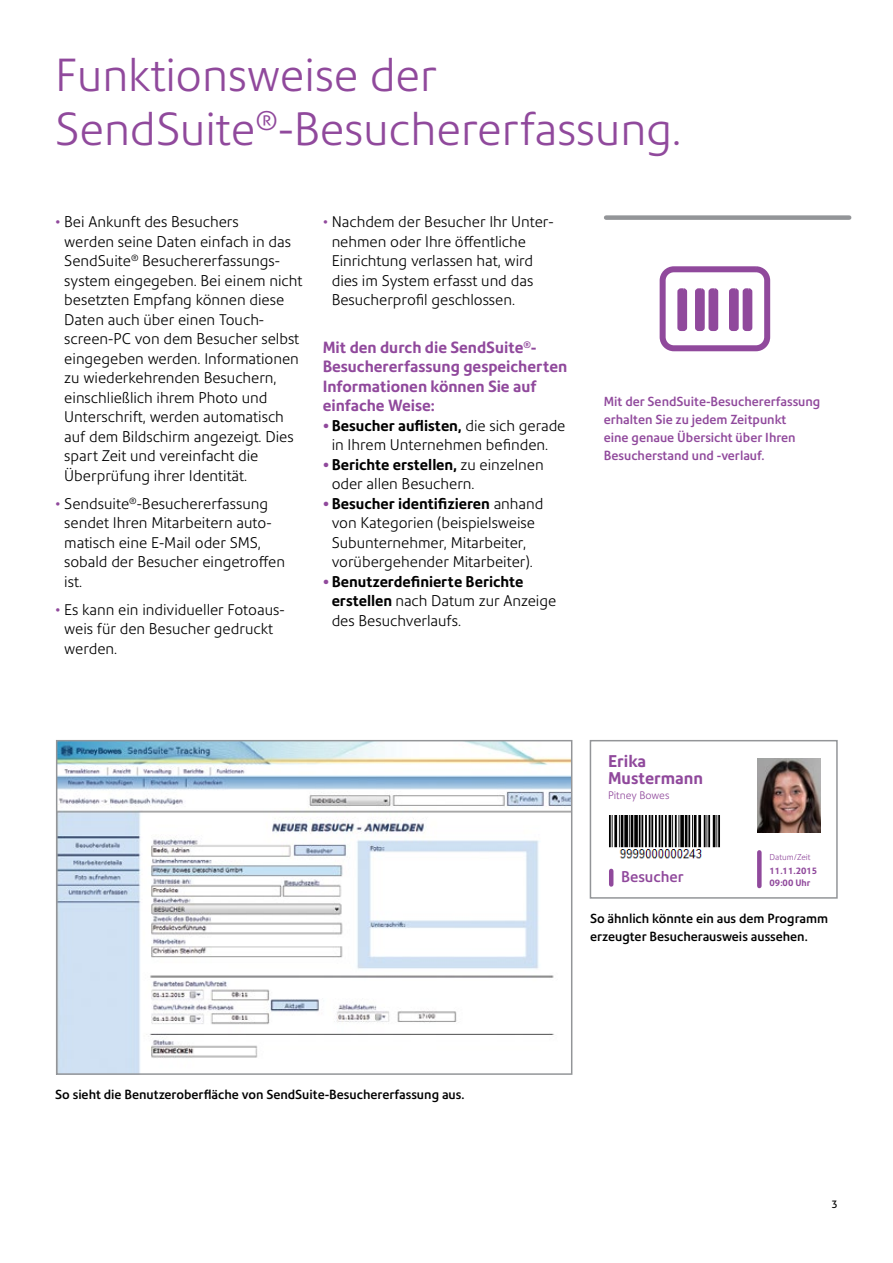
<style>
.page{position:relative;width:893px;height:1263px;background:#fff}
.page>*{position:absolute;margin:0;border:0;box-sizing:border-box;transform-origin:0 0}
.t1{font:300 45px/54px "Precision Sans";color:#90499c}
.t2{font:700 16.5px/16.5px "Precision Sans";color:#90499c}
.t3{font:700 15.75px/19.5px "Precision Sans";color:#90499c}
.t4{font:300 15px/19.5px "Precision Sans";color:#000}
.t5{font:500 15px "Precision Sans";color:#90499c}
.t6{font:500 12.75px/18px "Precision Sans";color:#000}
.t7{font:500 12.75px/18px "Precision Sans";color:#90499c}
.t8{font:300 10.5px "Precision Sans";color:#90499c}
.t9{font:10.5px "Precision Sans";color:#000}
.t10{font:700 9px/12px "Precision Sans";color:#90499c}
.t11{font:300 8.25px "Precision Sans";color:#90499c}
.s1{color:#90499c}
.s2{font-weight:700;color:#90499c}
.s3{font-weight:700}
</style>
<div class="page">
<div style="left:677px;top:288px;width:10px;height:43px;background:#90499c;border:5px solid #90499c"></div>
<svg style="left:695px;top:288px;width:10px;height:43px"></svg>
<div style="left:708px;top:288px;width:10px;height:43px;background:#90499c;border:5px solid #90499c"></div>
<svg style="left:729px;top:288px;width:10px;height:43px"></svg>
<div style="left:743px;top:288px;width:9px;height:43px;background:#90499c;border:5px solid #90499c"></div>
<div style="left:660px;top:266px;width:110px;height:85px;border:6px solid #90499c;border-radius:11px"></div>
<div style="left:590px;top:740px;width:248px;height:159px;border:2px solid #939598"></div>
<div style="left:606px;top:215px;width:243px;height:5px;background:#939598"></div>
<img style="left:609px;top:815px;width:111px;height:44px">
<img style="left:59px;top:743px;width:510px;height:329px">
<div style="left:56px;top:740px;width:516px;height:335px;border:2px solid #939598"></div>
<div style="left:757px;top:852px;width:5px;height:34px;background:#90499c"></div>
<hr style="left:609px;top:871px;width:4px;height:13px;background:#90499c">
<img style="left:757px;top:758px;width:64px;height:75px">
<h1 class="t1" style="left:55px;top:48px;width:628px">Funktionsweise der<br>SendSuite<sup>®</sup>-Besuchererfassung.</h1>
<p class="t4" style="left:64px;top:212px;width:239px;text-indent:-9px"><span class="s1">•</span> Bei Ankunft des Besuchers<br>werden seine Daten einfach in das<br>SendSuite<sup>®</sup> Besuchererfassungs&shy;system eingegeben. Bei einem nicht besetzten Empfang können diese<br>Daten auch über einen Touch&shy;screen‑PC von dem Besucher selbst eingegeben werden. Informationen zu wiederkehrenden Besuchern, einschließlich ihrem Photo und<br>Unterschrift, werden automatisch auf dem Bildschirm angezeigt. Dies spart Zeit und vereinfacht die<br>Überprüfung ihrer Identität.</p>
<p class="t4" style="left:64px;top:494px;width:222px;text-indent:-9px"><span class="s1">•</span> Sendsuite<sup>®</sup>-Besuchererfassung sendet Ihren Mitarbeitern auto&shy;matisch eine E-Mail oder SMS, sobald der Besucher eingetroffen ist.</p>
<p class="t4" style="left:64px;top:600px;width:221px;text-indent:-9px"><span class="s1">•</span> Es kann ein individueller Fotoaus&shy;weis für den Besucher gedruckt werden.</p>
<p class="t4" style="left:332px;top:212px;width:222px;text-indent:-9px"><span class="s1">•</span> Nachdem der Besucher Ihr Unter&shy;nehmen oder Ihre öffentliche<br>Einrichtung verlassen hat, wird dies im System erfasst und das<br>Besucherprofil geschlossen.</p>
<p class="t3" style="left:323px;top:337px;width:246px">Mit den durch die SendSuite<sup>®</sup>-<br>Besuchererfassung gespeicherten<br>Informationen können Sie auf einfache Weise:</p>
<p class="t4" style="left:323px;top:416px;width:244px;text-align:center"><span class="s2">•</span> <span class="s3">Besucher auflisten,</span> die sich gerade in Ihrem Unternehmen befinden.</p>
<p class="t4" style="left:332px;top:455px;width:214px;text-indent:-9px"><span class="s2">•</span> <span class="s3">Berichte erstellen,</span> zu einzelnen oder allen Besuchern.</p>
<p class="t4" style="left:323px;top:494px;width:222px;text-align:center"><span class="s2">•</span> <span class="s3">Besucher identifizieren</span> anhand von Kategorien (beispielsweise Subunternehmer, Mitarbeiter, vorübergehender Mitarbeiter).</p>
<p class="t4" style="left:332px;top:572px;width:226px;text-indent:-9px"><span class="s2">•</span> <span class="s3">Benutzerdefinierte Berichte erstellen</span> nach Datum zur Anzeige des Besuchverlaufs.</p>
<p class="t7" style="left:604px;top:393px;width:218px">Mit der SendSuite-Besuchererfassung erhalten Sie zu jedem Zeitpunkt<br>eine genaue Übersicht über Ihren Besucherstand und -verlauf.</p>
<p class="t2" style="left:608px;top:753px;width:96px">Erika<br>Mustermann</p>
<p class="t8" style="left:608px;top:789px;width:63px">Pitney Bowes</p>
<p class="t5" style="left:621px;top:868px;width:64px">Besucher</p>
<p class="t11" style="left:770px;top:852px;width:42px">Datum/Zeit</p>
<p class="t10" style="left:770px;top:865px;width:49px">11.11.2015<br>09:00 Uhr</p>
<p class="t6" style="left:590px;top:910px;width:240px">So ähnlich könnte ein aus dem Programm erzeugter Besucherausweis aussehen.</p>
<p class="t6" style="left:55px;top:1085px;width:411px">So sieht die Benutzeroberfläche von SendSuite-Besuchererfassung aus.</p>
<p class="t9" style="left:831px;top:1198px;width:8px">3</p>
</div>
